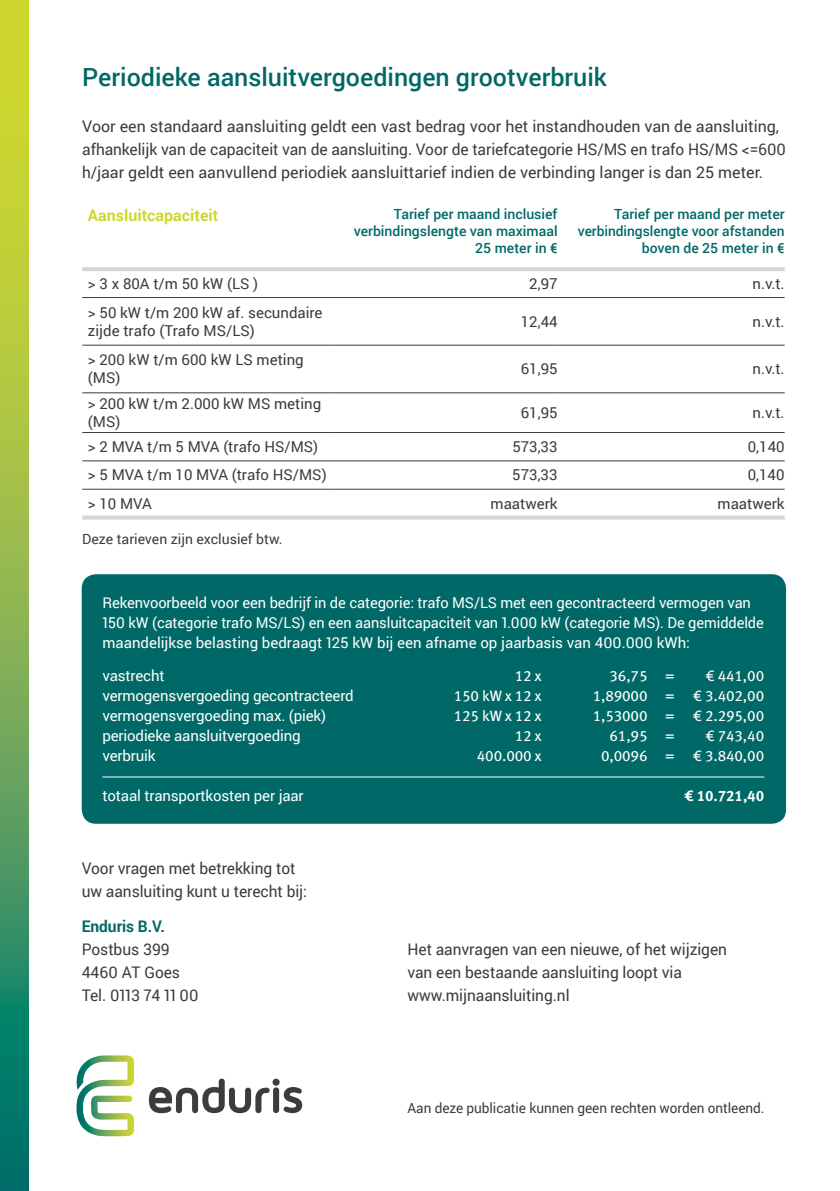
<style>
.page{position:relative;width:840px;height:1191px;background:#fff}
.page>*{position:absolute;margin:0;border:0;box-sizing:border-box;transform-origin:0 0}
.t1{font:25px "Enduris Roboto Medium";color:#006967}
.t2{font:16px/23px "Enduris Roboto Regular";letter-spacing:-.005em;color:#3c3c3b}
.t3{font:16px "Enduris Roboto Bold";color:#cfd72d}
.t4{font:16px "Enduris Roboto Bold";letter-spacing:-.005em;color:#006967}
.t5{font:15px/20px "Enduris Roboto Regular";letter-spacing:-.01em;color:#fff}
.t6{font:15px/18px "Enduris Roboto Regular";color:#3c3c3b}
.t7{font:15px/20px "Meta Pro";letter-spacing:-.01em;color:#fff;text-align:right}
.t8{font:700 15px "Meta Pro";letter-spacing:-.01em;color:#fff}
.t9{font:14px/17px "Enduris Roboto Medium";color:#006967;text-align:right}
.t10{font:14px "Enduris Roboto Regular";letter-spacing:-.005em;color:#3c3c3b}
</style>
<div class="page">
<div style="left:82px;top:574px;width:703px;height:249px;background:#006967;border-radius:14px"></div>
<svg style="left:76px;top:1055px;width:58px;height:81px"></svg>
<div style="left:273px;top:1087px;width:6px;height:26px;background:#3c3c3b;border-radius:3px"></div>
<svg style="left:272px;top:1078px;width:7px;height:7px"></svg>
<svg style="left:149px;top:1078px;width:121px;height:35px"></svg>
<svg style="left:283px;top:1087px;width:19px;height:26px"></svg>
<svg style="left:0;top:0;width:28px;height:1191px;background:#7caf4f"></svg>
<hr style="left:82px;top:345px;width:248px;height:1px;background:#3c3c3b">
<hr style="left:330px;top:345px;width:227px;height:1px;background:#3c3c3b">
<hr style="left:557px;top:345px;width:227px;height:1px;background:#3c3c3b">
<hr style="left:82px;top:392px;width:248px;height:1px;background:#3c3c3b">
<hr style="left:330px;top:392px;width:227px;height:1px;background:#3c3c3b">
<hr style="left:557px;top:392px;width:227px;height:1px;background:#3c3c3b">
<hr style="left:82px;top:432px;width:248px;height:1px;background:#3c3c3b">
<hr style="left:330px;top:432px;width:227px;height:1px;background:#3c3c3b">
<hr style="left:557px;top:432px;width:227px;height:1px;background:#3c3c3b">
<hr style="left:82px;top:460px;width:248px;height:1px;background:#3c3c3b">
<hr style="left:330px;top:460px;width:227px;height:1px;background:#3c3c3b">
<hr style="left:557px;top:460px;width:227px;height:1px;background:#3c3c3b">
<hr style="left:82px;top:489px;width:248px;height:1px;background:#3c3c3b">
<hr style="left:330px;top:489px;width:227px;height:1px;background:#3c3c3b">
<hr style="left:557px;top:489px;width:227px;height:1px;background:#3c3c3b">
<hr style="left:82px;top:267px;width:248px;height:4px;background:#d5d5d5">
<hr style="left:330px;top:267px;width:227px;height:4px;background:#d5d5d5">
<hr style="left:557px;top:267px;width:227px;height:4px;background:#d5d5d5">
<svg style="left:82px;top:515px;width:248px;height:4px"></svg>
<svg style="left:330px;top:515px;width:227px;height:4px"></svg>
<svg style="left:557px;top:515px;width:227px;height:4px"></svg>
<hr style="left:82px;top:297px;width:248px;height:1px;background:#3c3c3b">
<hr style="left:330px;top:297px;width:227px;height:1px;background:#3c3c3b">
<hr style="left:557px;top:297px;width:227px;height:1px;background:#3c3c3b">
<hr style="left:102px;top:776px;width:661px;height:1px;background:#fff">
<h1 class="t1" style="left:82px;top:59px;width:526px">Periodieke aansluitvergoedingen grootverbruik</h1>
<p class="t2" style="left:82px;top:114px;width:704px">Voor een standaard aansluiting geldt een vast bedrag voor het instandhouden van de aansluiting, afhankelijk van de capaciteit van de aansluiting. Voor de tariefcategorie HS/MS en trafo HS/MS &lt;=600 h/jaar geldt een aanvullend periodiek aansluittarief indien de verbinding langer is dan 25 meter.</p>
<p class="t3" style="left:88px;top:204px;width:132px">Aansluitcapaciteit</p>
<p class="t9" style="left:353px;top:205px;width:205px">Tarief per maand inclusief verbindingslengte van maximaal<br>25 meter in €</p>
<p class="t9" style="left:577px;top:205px;width:208px">Tarief per maand per meter verbindingslengte voor afstanden boven de 25 meter in €</p>
<p class="t6" style="left:88px;top:274px;width:172px">&gt; 3 x 80A t/m 50 kW (LS )</p>
<p class="t6" style="left:529px;top:274px;width:30px">2,97</p>
<p class="t6" style="left:752px;top:274px;width:34px">n.v.t.</p>
<p class="t6" style="left:88px;top:303px;width:236px">&gt; 50 kW t/m 200 kW af. secundaire zijde trafo (Trafo MS/LS)</p>
<p class="t6" style="left:520px;top:312px;width:38px">12,44</p>
<p class="t6" style="left:752px;top:312px;width:34px">n.v.t.</p>
<p class="t6" style="left:88px;top:350px;width:217px">&gt; 200 kW t/m 600 kW LS meting (MS)</p>
<p class="t6" style="left:520px;top:359px;width:38px">61,95</p>
<p class="t6" style="left:752px;top:359px;width:34px">n.v.t.</p>
<p class="t6" style="left:88px;top:394px;width:235px">&gt; 200 kW t/m 2.000 kW MS meting (MS)</p>
<p class="t6" style="left:520px;top:403px;width:38px">61,95</p>
<p class="t6" style="left:752px;top:403px;width:34px">n.v.t.</p>
<p class="t6" style="left:88px;top:437px;width:232px">&gt; 2 MVA t/m 5 MVA (trafo HS/MS)</p>
<p class="t6" style="left:512px;top:437px;width:47px">573,33</p>
<p class="t6" style="left:747px;top:437px;width:38px">0,140</p>
<p class="t6" style="left:88px;top:465px;width:240px">&gt; 5 MVA t/m 10 MVA (trafo HS/MS)</p>
<p class="t6" style="left:512px;top:465px;width:47px">573,33</p>
<p class="t6" style="left:747px;top:465px;width:38px">0,140</p>
<p class="t6" style="left:88px;top:494px;width:66px">&gt; 10 MVA</p>
<p class="t6" style="left:490px;top:494px;width:68px">maatwerk</p>
<p class="t6" style="left:717px;top:494px;width:68px">maatwerk</p>
<p class="t10" style="left:82px;top:529px;width:202px">Deze tarieven zijn exclusief btw.</p>
<p class="t5" style="left:102px;top:592px;width:662px">Rekenvoorbeeld voor een bedrijf in de categorie: trafo MS/LS met een gecontracteerd vermogen van<br>150 kW (categorie trafo MS/LS) en een aansluitcapaciteit van 1.000 kW (categorie MS). De gemiddelde maandelijkse belasting bedraagt 125 kW bij een afname op jaarbasis van 400.000 kWh:</p>
<p class="t5" style="left:102px;top:665px;width:253px">vastrecht<br>vermogensvergoeding gecontracteerd vermogensvergoeding max. (piek) periodieke aansluitvergoeding verbruik</p>
<p class="t5" style="left:102px;top:785px;width:203px">totaal transportkosten per jaar</p>
<p class="t2" style="left:82px;top:856px;width:227px">Voor vragen met betrekking tot uw aansluiting kunt u terecht bij:</p>
<p class="t4" style="left:82px;top:915px;width:85px">Enduris B.V.</p>
<p class="t2" style="left:82px;top:937px;width:118px">Postbus 399<br>4460 AT Goes<br>Tel. 0113 74 11 00</p>
<p class="t7" style="left:453px;top:664px;width:89px">12 x<br>150 kW x 12 x<br>125 kW x 12 x<br>12 x<br>400.000 x</p>
<p class="t7" style="left:592px;top:664px;width:56px">36,75<br>1,89000<br>1,53000<br>61,95<br>0,0096</p>
<p class="t7" style="left:692px;top:664px;width:73px">€ 441,00 € 3.402,00 € 2.295,00 € 743,40 € 3.840,00</p>
<p class="t8" style="left:684px;top:784px;width:81px">€ 10.721,40</p>
<p class="t7" style="left:665px;top:664px;width:11px;text-align:justify">= = = = =</p>
<p class="t2" style="left:407px;top:937px;width:321px">Het aanvragen van een nieuwe, of het wijzigen van een bestaande aansluiting loopt via www.mijnaansluiting.nl</p>
<p class="t10" style="left:407px;top:1098px;width:358px">Aan deze publicatie kunnen geen rechten worden ontleend.</p>
</div>
